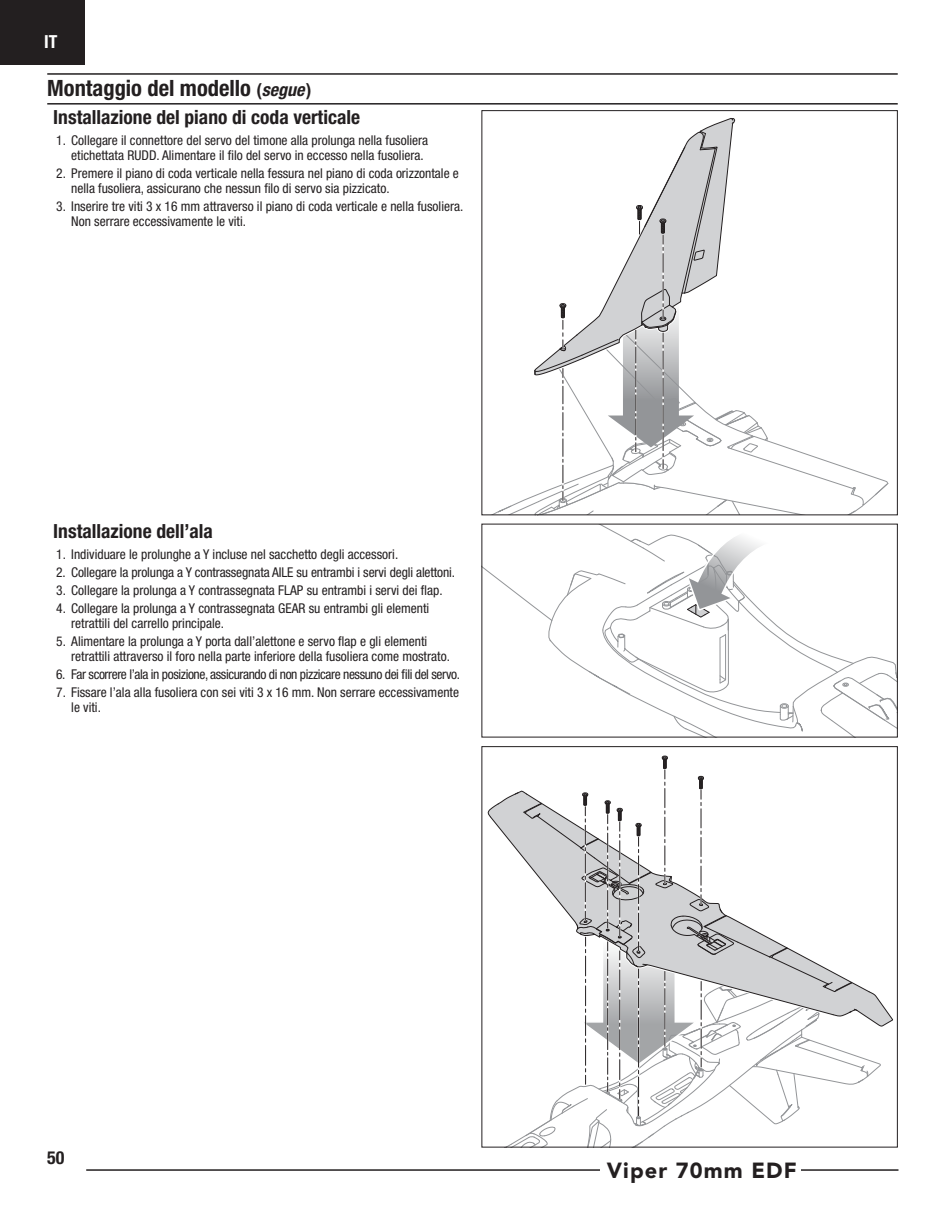
<style>
.page{position:relative;width:945px;height:1215px;background:#fff}
.page>*{position:absolute;margin:0;border:0;box-sizing:border-box;transform-origin:0 0}
.o__Main_Header{font:700 condensed 22.5px "Helvetica Neue LT Std";color:#231f20}
.t1{font:900 21.75px "Avenir LT Std";letter-spacing:.05em;color:#231f20}
.o__Sub-header{font:700 condensed 19.5px "Helvetica Neue LT Std";color:#231f20}
.t2{font:700 condensed 18px "Helvetica Neue LT Std";color:#fff}
.t3{font:700 condensed 18px "Helvetica Neue LT Std";color:#231f20}
.t4{font:condensed 13.5px/15px "Helvetica Neue LT Std";color:#231f20}
.t5{font:condensed 13.5px "Helvetica Neue LT Std";letter-spacing:-.03em;color:#231f20}
.s1{font-size:18px}
.s2{font-style:italic;font-size:18px}
</style>
<div class="page">
<div style="left:0;top:0;width:85px;height:64px;background:#231f20"></div>
<hr style="left:86px;top:1169px;width:812px;height:2px;background:#231f20">
<div style="left:600px;top:1160px;width:201px;height:19px;background:#fff"></div>
<svg style="left:482px;top:118px;width:407px;height:398px"></svg>
<hr style="left:47px;top:73px;width:851px;height:2px;background:#231f20">
<hr style="left:47px;top:103px;width:851px;height:2px;background:#231f20">
<svg style="left:482px;top:526px;width:416px;height:212px"></svg>
<svg style="left:487px;top:756px;width:406px;height:390px"></svg>
<h3 class="t2" style="left:44px;top:31px;width:15px">IT</h3>
<p class="o__Main_Header" style="left:47px;top:75px;width:266px">Montaggio del modello <span class="s1">(</span><span class="s2">segue</span><span class="s1">)</span></p>
<p class="o__Sub-header" style="left:53px;top:105px;width:308px">Installazione del piano di coda verticale</p>
<p class="t4" style="left:71px;top:133px;width:359px;text-indent:-15px">1. Collegare il connettore del servo del timone alla prolunga nella fusoliera etichettata RUDD. Alimentare il filo del servo in eccesso nella fusoliera.</p>
<p class="t4" style="left:71px;top:166px;width:389px;text-indent:-15px">2. Premere il piano di coda verticale nella fessura nel piano di coda orizzontale e nella fusoliera, assicurano che nessun filo di servo sia pizzicato.</p>
<p class="t4" style="left:71px;top:199px;width:394px;text-indent:-15px">3. Inserire tre viti 3 x 16 mm attraverso il piano di coda verticale e nella fusoliera.<br>Non serrare eccessivamente le viti.</p>
<p class="o__Sub-header" style="left:53px;top:519px;width:161px">Installazione dell’ala</p>
<p class="t4" style="left:56px;top:546px;width:344px">1. Individuare le prolunghe a Y incluse nel sacchetto degli accessori.</p>
<p class="t4" style="left:56px;top:564px;width:400px">2. Collegare la prolunga a Y contrassegnata AILE su entrambi i servi degli alettoni.</p>
<p class="t4" style="left:56px;top:582px;width:388px">3. Collegare la prolunga a Y contrassegnata FLAP su entrambi i servi dei flap.</p>
<p class="t4" style="left:71px;top:600px;width:360px;text-indent:-15px">4. Collegare la prolunga a Y contrassegnata GEAR su entrambi gli elementi retrattili del carrello principale.</p>
<p class="t4" style="left:71px;top:633px;width:380px;text-indent:-15px">5. Alimentare la prolunga a Y porta dall’alettone e servo flap e gli elementi retrattili attraverso il foro nella parte inferiore della fusoliera come mostrato.</p>
<p class="t5" style="left:56px;top:666px;width:405px">6. Far scorrere l’ala in posizione, assicurando di non pizzicare nessuno dei fili del servo.</p>
<p class="t4" style="left:71px;top:684px;width:389px;text-indent:-15px">7. Fissare l’ala alla fusoliera con sei viti 3 x 16 mm. Non serrare eccessivamente le viti.</p>
<h3 class="t3" style="left:47px;top:1147px;width:19px">50</h3>
<h2 class="t1" style="left:607px;top:1157px;width:191px">Viper 70mm EDF</h2>
</div>
